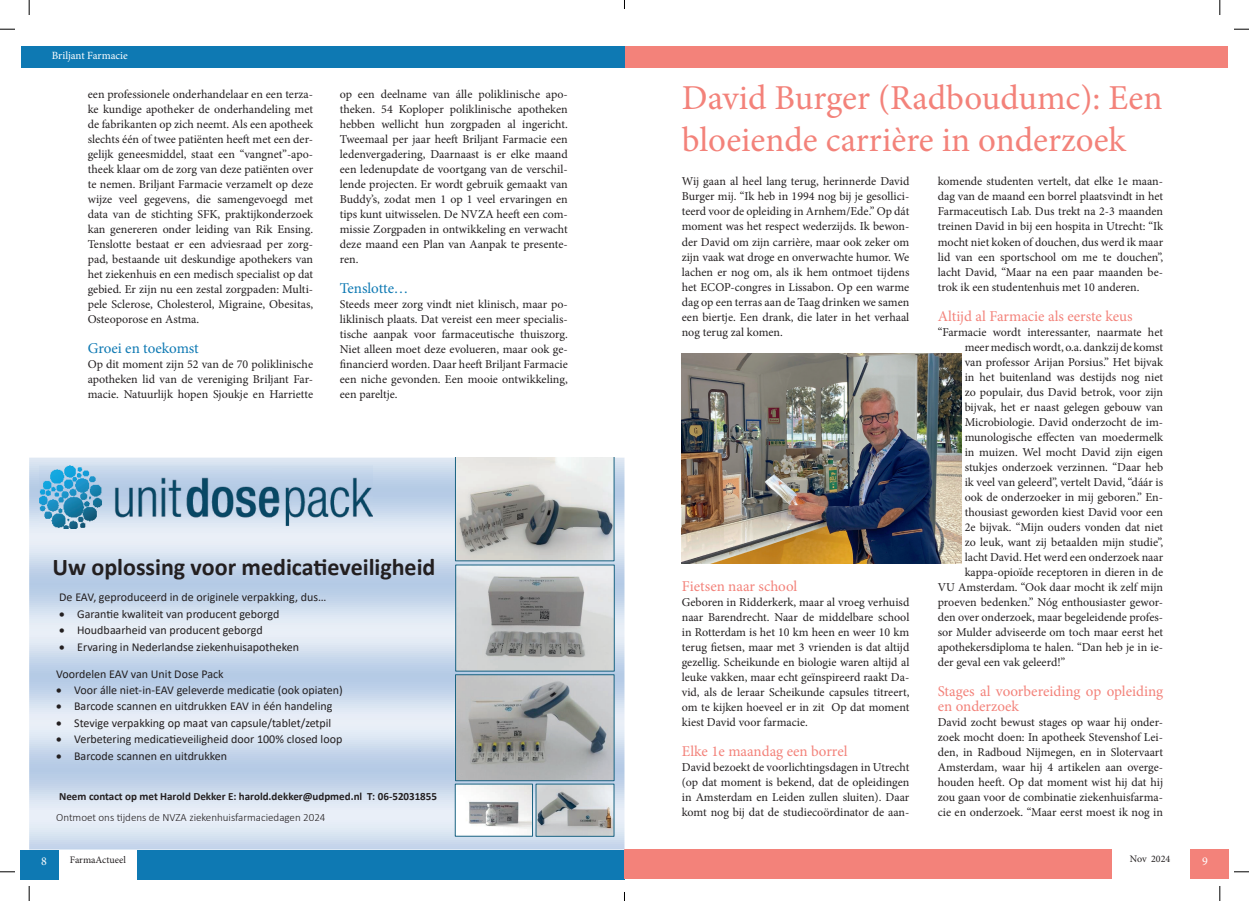
<style>
.page{position:relative;width:1249px;height:901px;background:#fff}
.page>*{position:absolute;margin:0;border:0;box-sizing:border-box;transform-origin:0 0}
.t1{font:35px/42px "Minion Pro";color:#f3827a}
.t2{font:700 24px "Calibri";color:#231f20}
.t3{font:15px/15px "Minion Pro";color:#f3827a}
.t4{font:15px "Minion Pro";letter-spacing:-.005em;color:#0e79b3}
.t5{font:12px/15px "Minion Pro";color:#231f20;text-align:justify}
.t6{font:12px "Calibri";color:#231f20}
.t7{font:12px "Minion Pro";color:#fff}
.t8{font:700 11px "Calibri";letter-spacing:-.005em;color:#231f20}
.t9{font:300 11px "Calibri";letter-spacing:-.005em;color:#231f20}
.t10{font:11px "Minion Pro";color:#fff}
.t11{font:10px "Minion Pro";color:#231f20}
</style>
<div class="page">
<div style="left:137px;top:850px;width:487px;height:30px;background:#0e79b3"></div>
<div style="left:21px;top:850px;width:38px;height:30px;background:#0e79b3"></div>
<div style="left:624px;top:47px;width:604px;height:21px;background:#f3827a"></div>
<div style="left:624px;top:849px;width:488px;height:30px;background:#f3827a"></div>
<div style="left:1190px;top:849px;width:38px;height:30px;background:#f3827a"></div>
<div style="left:21px;top:47px;width:603px;height:21px;background:#0e79b3"></div>
<svg style="left:29px;top:457px;width:595px;height:392px;background:#cfddee"></svg>
<svg style="left:455px;top:457px;width:159px;height:104px;background:#b9bbb9"></svg>
<img style="left:40px;top:465px;width:333px;height:63px">
<img style="left:457px;top:566px;width:156px;height:103px">
<div style="left:455px;top:564px;width:160px;height:107px;border:1px solid #1a6382"></div>
<img style="left:457px;top:676px;width:155px;height:102px">
<div style="left:455px;top:674px;width:159px;height:106px;border:1px solid #1a6382"></div>
<img style="left:538px;top:785px;width:74px;height:49px">
<img style="left:457px;top:785px;width:74px;height:49px">
<div style="left:455px;top:783px;width:78px;height:53px;border:1px solid #1a6382"></div>
<img style="left:682px;top:354px;width:280px;height:210px">
<svg style="left:0;top:29px;width:15px;height:1px"></svg>
<svg style="left:1234px;top:29px;width:15px;height:1px"></svg>
<svg style="left:0;top:871px;width:15px;height:1px"></svg>
<svg style="left:1234px;top:871px;width:15px;height:1px"></svg>
<svg style="left:29px;top:0;width:1px;height:15px"></svg>
<svg style="left:29px;top:886px;width:1px;height:14px"></svg>
<svg style="left:1219px;top:0;width:2px;height:15px"></svg>
<svg style="left:1219px;top:886px;width:2px;height:14px"></svg>
<p class="t10" style="left:52px;top:48px;width:77px">Briljant Farmacie</p>
<p class="t5" style="left:88px;top:86px;width:227px">een professionele onderhandelaar en een terza&shy;ke kundige apotheker de onderhandeling met de fabrikanten op zich neemt. Als een apotheek slechts één of twee patiënten heeft met een der&shy;gelijk geneesmiddel, staat een “vangnet”-apo&shy;theek klaar om de zorg van deze patiënten over te nemen. Briljant Farmacie verzamelt op deze wijze veel gegevens, die samengevoegd met data van de stichting SFK, praktijkonderzoek kan genereren onder leiding van Rik Ensing.<br>Tenslotte bestaat er een adviesraad per zorg&shy;pad, bestaande uit deskundige apothekers van het ziekenhuis en een medisch specialist op dat gebied. Er zijn nu een zestal zorgpaden: Multi&shy;pele Sclerose, Cholesterol, Migraine, Obesitas, Osteoporose en Astma.</p>
<p class="t4" style="left:88px;top:338px;width:113px">Groei en toekomst</p>
<p class="t5" style="left:88px;top:356px;width:227px">Op dit moment zijn 52 van de 70 poliklinische apotheken lid van de vereniging Briljant Far&shy;macie. Natuurlijk hopen Sjoukje en Harriette</p>
<p class="t5" style="left:340px;top:86px;width:229px">op een deelname van álle poliklinische apo&shy;theken. 54 Koploper poliklinische apotheken hebben wellicht hun zorgpaden al ingericht.<br>Tweemaal per jaar heeft Briljant Farmacie een ledenvergadering, Daarnaast is er elke maand een ledenupdate de voortgang van de verschil&shy;lende projecten. Er wordt gebruik gemaakt van Buddy’s, zodat men 1 op 1 veel ervaringen en tips kunt uitwisselen. De NVZA heeft een com&shy;missie Zorgpaden in ontwikkeling en verwacht deze maand een Plan van Aanpak te presente&shy;ren.</p>
<p class="t4" style="left:340px;top:278px;width:70px">Tenslotte…</p>
<p class="t5" style="left:340px;top:296px;width:229px">Steeds meer zorg vindt niet klinisch, maar po&shy;liklinisch plaats. Dat vereist een meer specialis&shy;tische aanpak voor farmaceutische thuiszorg.<br>Niet alleen moet deze evolueren, maar ook ge&shy;financierd worden. Daar heeft Briljant Farmacie een niche gevonden. Een mooie ontwikkeling, een pareltje.</p>
<h2 class="t2" style="left:52px;top:549px;width:384px">Uw oplossing voor medicatieveiligheid</h2>
<p class="t6" style="left:59px;top:588px;width:269px">De EAV, geproduceerd in de originele verpakking, dus…</p>
<p class="t6" style="left:59px;top:605px;width:222px">• Garantie kwaliteit van producent geborgd</p>
<p class="t6" style="left:59px;top:621px;width:205px">• Houdbaarheid van producent geborgd</p>
<p class="t6" style="left:59px;top:638px;width:241px">• Ervaring in Nederlandse ziekenhuisapotheken</p>
<p class="t6" style="left:56px;top:665px;width:169px">Voordelen EAV van Unit Dose Pack</p>
<p class="t6" style="left:56px;top:681px;width:288px">• Voor álle niet-in-EAV geleverde medicatie (ook opiaten)</p>
<p class="t6" style="left:56px;top:698px;width:278px">• Barcode scannen en uitdrukken EAV in één handeling</p>
<p class="t6" style="left:56px;top:714px;width:277px">• Stevige verpakking op maat van capsule/tablet/zetpil</p>
<p class="t6" style="left:56px;top:731px;width:288px">• Verbetering medicatieveiligheid door 100% closed loop</p>
<p class="t6" style="left:56px;top:747px;width:173px">• Barcode scannen en uitdrukken</p>
<p class="t8" style="left:59px;top:787px;width:379px">Neem contact op met Harold Dekker E: harold.dekker@udpmed.nl T: 06-52031855</p>
<p class="t9" style="left:56px;top:810px;width:271px">Ontmoet ons tijdens de NVZA ziekenhuisfarmaciedagen 2024</p>
<p class="t7" style="left:41px;top:852px;width:7px">8</p>
<p class="t11" style="left:70px;top:853px;width:57px">FarmaActueel</p>
<h1 class="t1" style="left:682px;top:77px;width:482px">David Burger (Radboudumc): Een bloeiende carrière in onderzoek</h1>
<p class="t5" style="left:682px;top:174px;width:229px">Wij gaan al heel lang terug, herinnerde David Burger mij. “Ik heb in 1994 nog bij je gesollici&shy;teerd voor de opleiding in Arnhem/Ede.” Op dát moment was het respect wederzijds. Ik bewon&shy;der David om zijn carrière, maar ook zeker om zijn vaak wat droge en onverwachte humor. We lachen er nog om, als ik hem ontmoet tijdens het ECOP-congres in Lissabon. Op een warme dag op een terras aan de Taag drinken we samen een biertje. Een drank, die later in het verhaal nog terug zal komen.</p>
<p class="t3" style="left:682px;top:578px;width:117px">Fietsen naar school</p>
<p class="t5" style="left:682px;top:594px;width:229px">Geboren in Ridderkerk, maar al vroeg verhuisd naar Barendrecht. Naar de middelbare school in Rotterdam is het 10 km heen en weer 10 km terug fietsen, maar met 3 vrienden is dat altijd gezellig. Scheikunde en biologie waren altijd al leuke vakken, maar echt geïnspireerd raakt Da&shy;vid, als de leraar Scheikunde capsules titreert, om te kijken hoeveel er in zit Op dat moment kiest David voor farmacie.</p>
<p class="t3" style="left:682px;top:743px;width:167px">Elke 1e maandag een borrel</p>
<p class="t5" style="left:682px;top:759px;width:229px">David bezoekt de voorlichtingsdagen in Utrecht (op dat moment is bekend, dat de opleidingen in Amsterdam en Leiden zullen sluiten). Daar komt nog bij dat de studiecoördinator de aan-</p>
<p class="t5" style="left:938px;top:174px;width:227px">komende studenten vertelt, dat elke 1e maan&shy;dag van de maand een borrel plaatsvindt in het Farmaceutisch Lab. Dus trekt na 2-3 maanden treinen David in bij een hospita in Utrecht: “Ik mocht niet koken of douchen, dus werd ik maar lid van een sportschool om me te douchen”, lacht David, “Maar na een paar maanden be&shy;trok ik een studentenhuis met 10 anderen.</p>
<p class="t3" style="left:938px;top:308px;width:196px">Altijd al Farmacie als eerste keus</p>
<p class="t5" style="left:938px;top:324px;width:227px">“Farmacie wordt interessanter, naarmate het</p>
<p class="t5" style="left:965px;top:339px;width:200px">meer medisch wordt, o.a. dankzij de komst</p>
<p class="t5" style="left:965px;top:354px;width:200px">van professor Arijan Porsius.” Het bijvak</p>
<p class="t5" style="left:965px;top:369px;width:200px">in het buitenland was destijds nog niet</p>
<p class="t5" style="left:965px;top:384px;width:200px">zo populair, dus David betrok, voor zijn</p>
<p class="t5" style="left:965px;top:399px;width:200px">bijvak, het er naast gelegen gebouw van</p>
<p class="t5" style="left:965px;top:414px;width:200px">Microbiologie. David onderzocht de im-</p>
<p class="t5" style="left:965px;top:429px;width:200px">munologische effecten van moedermelk</p>
<p class="t5" style="left:965px;top:444px;width:200px">in muizen. Wel mocht David zijn eigen</p>
<p class="t5" style="left:965px;top:459px;width:200px">stukjes onderzoek verzinnen. “Daar heb</p>
<p class="t5" style="left:965px;top:474px;width:200px">ik veel van geleerd”, vertelt David, “dáár is</p>
<p class="t5" style="left:965px;top:489px;width:200px">ook de onderzoeker in mij geboren.” En-</p>
<p class="t5" style="left:965px;top:504px;width:200px">thousiast geworden kiest David voor een</p>
<p class="t5" style="left:965px;top:519px;width:200px">2e bijvak. “Mijn ouders vonden dat niet</p>
<p class="t5" style="left:965px;top:534px;width:200px">zo leuk, want zij betaalden mijn studie”,</p>
<p class="t5" style="left:965px;top:549px;width:200px">lacht David. Het werd een onderzoek naar</p>
<p class="t5" style="left:965px;top:564px;width:200px">kappa-opioïde receptoren in dieren in de</p>
<p class="t5" style="left:938px;top:579px;width:227px">VU Amsterdam. “Ook daar mocht ik zelf mijn</p>
<p class="t5" style="left:938px;top:594px;width:227px">proeven bedenken.” Nóg enthousiaster gewor-</p>
<p class="t5" style="left:938px;top:609px;width:227px">den over onderzoek, maar begeleidende profes-</p>
<p class="t5" style="left:938px;top:624px;width:227px">sor Mulder adviseerde om toch maar eerst het</p>
<p class="t5" style="left:938px;top:639px;width:227px">apothekersdiploma te halen. “Dan heb je in ie-</p>
<p class="t5" style="left:938px;top:654px;width:129px">der geval een vak geleerd!”</p>
<p class="t3" style="left:938px;top:683px;width:227px">Stages al voorbereiding op opleiding en onderzoek</p>
<p class="t5" style="left:938px;top:714px;width:227px">David zocht bewust stages op waar hij onder&shy;zoek mocht doen: In apotheek Stevenshof Lei&shy;den, in Radboud Nijmegen, en in Slotervaart Amsterdam, waar hij 4 artikelen aan overge&shy;houden heeft. Op dat moment wist hij dat hij zou gaan voor de combinatie ziekenhuisfarma&shy;cie en onderzoek. “Maar eerst moest ik nog in</p>
<p class="t11" style="left:1130px;top:851px;width:42px">Nov 2024</p>
<p class="t7" style="left:1202px;top:852px;width:7px">9</p>
</div>
